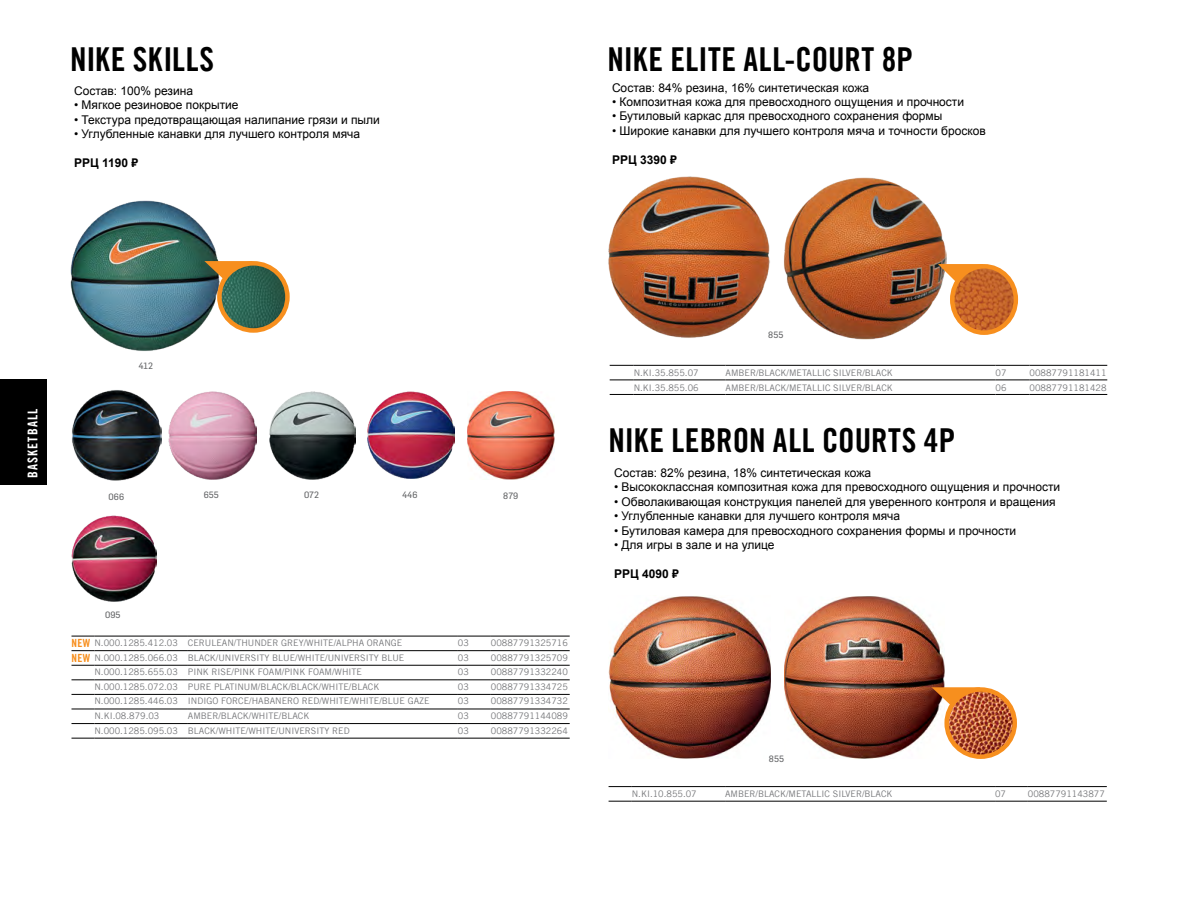
<style>
.page{position:relative;width:1188px;height:918px;background:#fff}
.page>*{position:absolute;margin:0;border:0;box-sizing:border-box;transform-origin:0 0}
.t1{font:700 condensed 33px "Trade Gothicfor Nike 365";letter-spacing:.01em;color:#000}
.t2{font:700 condensed 13.5px "Trade Gothicfor Nike 365";letter-spacing:.08em;color:#fff}
.t3{font:12px "Arial";color:#000}
.t4{font:700 12px "Arial";color:#000}
.t5{font:9px "Trade Gothicfor Nike 365";color:#77787b}
.t6{font:9px "Flama Basic";color:#636466}
.s1{font-weight:700;font-stretch:condensed;font-size:11.25px;color:#f78f1e}
</style>
<div class="page">
<div style="left:0;top:379px;width:47px;height:106px;background:#000"></div>
<svg style="left:609px;top:786px;width:23px;height:1px"></svg>
<hr style="left:632px;top:786px;width:93px;height:1px;background:#000">
<hr style="left:725px;top:786px;width:270px;height:1px;background:#000">
<hr style="left:995px;top:786px;width:33px;height:1px;background:#000">
<hr style="left:1028px;top:786px;width:79px;height:1px;background:#000">
<svg style="left:609px;top:801px;width:23px;height:1px"></svg>
<hr style="left:632px;top:801px;width:93px;height:1px;background:#000">
<hr style="left:725px;top:801px;width:270px;height:1px;background:#000">
<hr style="left:995px;top:801px;width:33px;height:1px;background:#000">
<hr style="left:1028px;top:801px;width:79px;height:1px;background:#000">
<img style="left:784px;top:596px;width:160px;height:163px">
<img style="left:609px;top:596px;width:162px;height:163px">
<svg style="left:932px;top:687px;width:42px;height:35px"></svg>
<img style="left:947px;top:690px;width:68px;height:67px;border-radius:34px">
<div style="left:944px;top:687px;width:73px;height:72px;border:4px solid #f78f1e;border-radius:50%"></div>
<img style="left:784px;top:177px;width:162px;height:163px">
<img style="left:608px;top:176px;width:162px;height:162px">
<svg style="left:938px;top:264px;width:40px;height:34px"></svg>
<img style="left:952px;top:266px;width:64px;height:66px">
<div style="left:950px;top:264px;width:68px;height:71px;border:4px solid #f78f1e;border-radius:50%"></div>
<svg style="left:610px;top:365px;width:24px;height:1px"></svg>
<hr style="left:634px;top:365px;width:92px;height:1px;background:#000">
<hr style="left:726px;top:365px;width:270px;height:1px;background:#000">
<hr style="left:996px;top:365px;width:34px;height:1px;background:#000">
<hr style="left:1030px;top:365px;width:77px;height:1px;background:#000">
<svg style="left:610px;top:380px;width:24px;height:1px"></svg>
<hr style="left:634px;top:380px;width:92px;height:1px;background:#000">
<hr style="left:726px;top:380px;width:270px;height:1px;background:#000">
<hr style="left:996px;top:380px;width:34px;height:1px;background:#000">
<hr style="left:1030px;top:380px;width:77px;height:1px;background:#000">
<svg style="left:610px;top:394px;width:24px;height:1px"></svg>
<hr style="left:634px;top:394px;width:92px;height:1px;background:#000">
<hr style="left:726px;top:394px;width:270px;height:1px;background:#000">
<hr style="left:996px;top:394px;width:34px;height:1px;background:#000">
<hr style="left:1030px;top:394px;width:77px;height:1px;background:#000">
<img style="left:269px;top:391px;width:86px;height:88px">
<img style="left:72px;top:516px;width:84px;height:86px">
<img style="left:368px;top:391px;width:87px;height:88px">
<svg style="left:71px;top:636px;width:23px;height:1px"></svg>
<hr style="left:94px;top:636px;width:94px;height:1px;background:#000">
<hr style="left:188px;top:636px;width:270px;height:1px;background:#000">
<hr style="left:458px;top:636px;width:33px;height:1px;background:#000">
<hr style="left:491px;top:636px;width:79px;height:1px;background:#000">
<svg style="left:71px;top:650px;width:23px;height:1px"></svg>
<hr style="left:94px;top:650px;width:94px;height:1px;background:#000">
<hr style="left:188px;top:650px;width:270px;height:1px;background:#000">
<hr style="left:458px;top:650px;width:33px;height:1px;background:#000">
<hr style="left:491px;top:650px;width:79px;height:1px;background:#000">
<svg style="left:71px;top:665px;width:23px;height:1px"></svg>
<hr style="left:94px;top:665px;width:94px;height:1px;background:#000">
<hr style="left:188px;top:665px;width:270px;height:1px;background:#000">
<hr style="left:458px;top:665px;width:33px;height:1px;background:#000">
<hr style="left:491px;top:665px;width:79px;height:1px;background:#000">
<svg style="left:71px;top:680px;width:23px;height:1px"></svg>
<hr style="left:94px;top:680px;width:94px;height:1px;background:#000">
<hr style="left:188px;top:680px;width:270px;height:1px;background:#000">
<hr style="left:458px;top:680px;width:33px;height:1px;background:#000">
<hr style="left:491px;top:680px;width:79px;height:1px;background:#000">
<svg style="left:71px;top:694px;width:23px;height:1px"></svg>
<hr style="left:94px;top:694px;width:94px;height:1px;background:#000">
<hr style="left:188px;top:694px;width:270px;height:1px;background:#000">
<hr style="left:458px;top:694px;width:33px;height:1px;background:#000">
<hr style="left:491px;top:694px;width:79px;height:1px;background:#000">
<svg style="left:71px;top:709px;width:23px;height:1px"></svg>
<hr style="left:94px;top:709px;width:94px;height:1px;background:#000">
<hr style="left:188px;top:709px;width:270px;height:1px;background:#000">
<hr style="left:458px;top:709px;width:33px;height:1px;background:#000">
<hr style="left:491px;top:709px;width:79px;height:1px;background:#000">
<svg style="left:71px;top:723px;width:23px;height:1px"></svg>
<hr style="left:94px;top:723px;width:94px;height:1px;background:#000">
<hr style="left:188px;top:723px;width:270px;height:1px;background:#000">
<hr style="left:458px;top:723px;width:33px;height:1px;background:#000">
<hr style="left:491px;top:723px;width:79px;height:1px;background:#000">
<svg style="left:71px;top:738px;width:23px;height:1px"></svg>
<hr style="left:94px;top:738px;width:94px;height:1px;background:#000">
<hr style="left:188px;top:738px;width:270px;height:1px;background:#000">
<hr style="left:458px;top:738px;width:33px;height:1px;background:#000">
<hr style="left:491px;top:738px;width:79px;height:1px;background:#000">
<img style="left:467px;top:391px;width:87px;height:88px">
<img style="left:169px;top:391px;width:87px;height:88px">
<img style="left:72px;top:390px;width:90px;height:91px">
<img style="left:70px;top:200px;width:150px;height:151px">
<svg style="left:204px;top:261px;width:43px;height:35px"></svg>
<img style="left:221px;top:263px;width:66px;height:67px">
<div style="left:217px;top:261px;width:73px;height:72px;border:4px solid #f78f1e;border-radius:50%"></div>
<h1 class="t1" style="left:70px;top:39px;width:146px">NIKE SKILLS</h1>
<h3 class="t3" style="left:74px;top:83px;width:121px">Состав: 100% резина</h3>
<h3 class="t3" style="left:74px;top:97px;width:166px">• Мягкое резиновое покрытие</h3>
<h3 class="t3" style="left:74px;top:112px;width:307px">• Текстура предотвращающая налипание грязи и пыли</h3>
<h3 class="t3" style="left:74px;top:126px;width:288px">• Углубленные канавки для лучшего контроля мяча</h3>
<h3 class="t4" style="left:74px;top:155px;width:66px">РРЦ 1190 ₽</h3>
<h1 class="t1" style="left:608px;top:39px;width:307px">NIKE ELITE ALL-COURT 8P</h1>
<h3 class="t3" style="left:612px;top:79px;width:259px">Состав: 84% резина, 16% синтетическая кожа</h3>
<h3 class="t3" style="left:612px;top:94px;width:354px">• Композитная кожа для превосходного ощущения и прочности</h3>
<h3 class="t3" style="left:612px;top:108px;width:332px">• Бутиловый каркас для превосходного сохранения формы</h3>
<h3 class="t3" style="left:612px;top:123px;width:375px">• Широкие канавки для лучшего контроля мяча и точности бросков</h3>
<h3 class="t4" style="left:612px;top:151px;width:66px">РРЦ 3390 ₽</h3>
<h2 class="t2" style="left:25px;top:478px;width:70px;rotate:-90deg">BASKETBALL</h2>
<p class="t6" style="left:138px;top:359px;width:16px">412</p>
<p class="t6" style="left:304px;top:489px;width:17px">072</p>
<p class="t6" style="left:109px;top:490px;width:17px">066</p>
<p class="t6" style="left:204px;top:489px;width:17px">655</p>
<p class="t6" style="left:503px;top:489px;width:17px">879</p>
<p class="t6" style="left:402px;top:489px;width:17px">446</p>
<p class="t6" style="left:105px;top:609px;width:17px">095</p>
<p class="t5" style="left:71px;top:637px;width:332px"><span class="s1">NEW</span> N.000.1285.412.03 CERULEAN/THUNDER GREY/WHITE/ALPHA ORANGE</p>
<p class="t5" style="left:458px;top:637px;width:12px">03</p>
<p class="t5" style="left:491px;top:637px;width:78px">00887791325716</p>
<p class="t5" style="left:71px;top:652px;width:334px"><span class="s1">NEW</span> N.000.1285.066.03 BLACK/UNIVERSITY BLUE/WHITE/UNIVERSITY BLUE</p>
<p class="t5" style="left:458px;top:652px;width:12px">03</p>
<p class="t5" style="left:491px;top:652px;width:78px">00887791325709</p>
<p class="t5" style="left:94px;top:667px;width:269px">N.000.1285.655.03 PINK RISE/PINK FOAM/PINK FOAM/WHITE</p>
<p class="t5" style="left:458px;top:667px;width:12px">03</p>
<p class="t5" style="left:491px;top:667px;width:78px">00887791332240</p>
<p class="t5" style="left:94px;top:681px;width:286px">N.000.1285.072.03 PURE PLATINUM/BLACK/BLACK/WHITE/BLACK</p>
<p class="t5" style="left:458px;top:681px;width:12px">03</p>
<p class="t5" style="left:491px;top:681px;width:78px">00887791334725</p>
<p class="t5" style="left:94px;top:696px;width:337px">N.000.1285.446.03 INDIGO FORCE/HABANERO RED/WHITE/WHITE/BLUE GAZE</p>
<p class="t5" style="left:458px;top:696px;width:12px">03</p>
<p class="t5" style="left:491px;top:696px;width:78px">00887791334732</p>
<p class="t5" style="left:94px;top:710px;width:66px">N.KI.08.879.03</p>
<p class="t5" style="left:188px;top:710px;width:123px">AMBER/BLACK/WHITE/BLACK</p>
<p class="t5" style="left:458px;top:710px;width:12px">03</p>
<p class="t5" style="left:491px;top:710px;width:78px">00887791144089</p>
<p class="t5" style="left:94px;top:725px;width:257px">N.000.1285.095.03 BLACK/WHITE/WHITE/UNIVERSITY RED</p>
<p class="t5" style="left:458px;top:725px;width:12px">03</p>
<p class="t5" style="left:491px;top:725px;width:78px">00887791332264</p>
<p class="t6" style="left:768px;top:328px;width:17px">855</p>
<p class="t5" style="left:634px;top:368px;width:66px">N.KI.35.855.07</p>
<p class="t5" style="left:726px;top:368px;width:169px">AMBER/BLACK/METALLIC SILVER/BLACK</p>
<p class="t5" style="left:996px;top:368px;width:12px">07</p>
<p class="t5" style="left:1030px;top:368px;width:78px">00887791181411</p>
<p class="t5" style="left:634px;top:382px;width:66px">N.KI.35.855.06</p>
<p class="t5" style="left:726px;top:382px;width:169px">AMBER/BLACK/METALLIC SILVER/BLACK</p>
<p class="t5" style="left:996px;top:382px;width:12px">06</p>
<p class="t5" style="left:1030px;top:382px;width:78px">00887791181428</p>
<h1 class="t1" style="left:609px;top:420px;width:348px">NIKE LEBRON ALL COURTS 4P</h1>
<h3 class="t3" style="left:614px;top:465px;width:259px">Состав: 82% резина, 18% синтетическая кожа</h3>
<h3 class="t3" style="left:614px;top:479px;width:448px">• Высококлассная композитная кожа для превосходного ощущения и прочности</h3>
<h3 class="t3" style="left:614px;top:494px;width:443px">• Обволакивающая конструкция панелей для уверенного контроля и вращения</h3>
<h3 class="t3" style="left:614px;top:508px;width:288px">• Углубленные канавки для лучшего контроля мяча</h3>
<h3 class="t3" style="left:614px;top:523px;width:404px">• Бутиловая камера для превосходного сохранения формы и прочности</h3>
<h3 class="t3" style="left:614px;top:537px;width:162px">• Для игры в зале и на улице</h3>
<h3 class="t4" style="left:614px;top:566px;width:66px">РРЦ 4090 ₽</h3>
<p class="t6" style="left:769px;top:752px;width:17px">855</p>
<p class="t5" style="left:632px;top:788px;width:66px">N.KI.10.855.07</p>
<p class="t5" style="left:725px;top:788px;width:169px">AMBER/BLACK/METALLIC SILVER/BLACK</p>
<p class="t5" style="left:995px;top:788px;width:12px">07</p>
<p class="t5" style="left:1028px;top:788px;width:78px">00887791143877</p>
</div>
